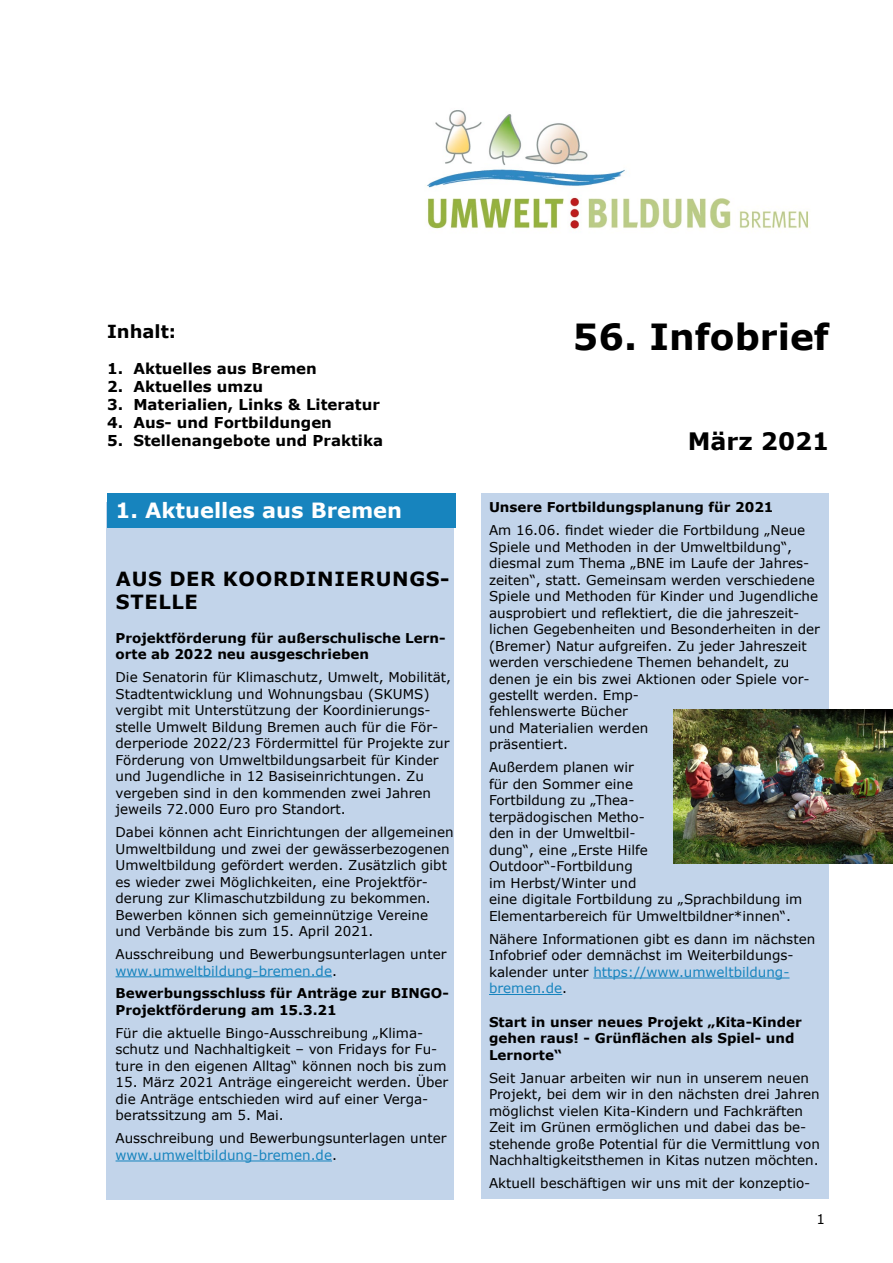
<style>
.page{position:relative;width:893px;height:1263px;background:#fff}
.page>*{position:absolute;margin:0;border:0;box-sizing:border-box;transform-origin:0 0}
.t1{font:700 36px "Verdana";color:#000}
.t2{font:700 24px "Verdana";color:#000}
.t3{font:700 21px "Verdana";color:#fff}
.t4{font:700 19.5px/23.4px "Verdana";letter-spacing:.035em;color:#000}
.t5{font:700 18px "Verdana";color:#000}
.t6{font:700 15px "Verdana";color:#000}
.t7{font:13.5px/16.5px "Verdana";color:#000}
.t8{font:700 13.5px/16.5px "Verdana";color:#000}
.s1{color:#1784be}
</style>
<div class="page">
<div style="left:106px;top:502px;width:348px;height:697px;background:#c2d4ea"></div>
<div style="left:481px;top:493px;width:348px;height:706px;background:#c2d4ea"></div>
<img style="left:427px;top:110px;width:382px;height:120px">
<div style="left:107px;top:493px;width:349px;height:34px;background:#1784be"></div>
<hr style="left:116px;top:976px;width:216px;height:1px;background:#1784be">
<hr style="left:116px;top:1160px;width:216px;height:1px;background:#1784be">
<hr style="left:593px;top:977px;width:196px;height:1px;background:#1784be">
<hr style="left:489px;top:994px;width:73px;height:1px;background:#1784be">
<img style="left:673px;top:709px;width:220px;height:154px">
<h1 class="t1" style="left:573px;top:311px;width:258px">56. Infobrief</h1>
<h3 class="t5" style="left:107px;top:319px;width:71px">Inhalt:</h3>
<p class="t6" style="left:107px;top:358px;width:211px">1. Aktuelles aus Bremen</p>
<p class="t6" style="left:107px;top:376px;width:157px">2. Aktuelles umzu</p>
<p class="t6" style="left:107px;top:394px;width:274px">3. Materialien, Links &amp; Literatur</p>
<p class="t6" style="left:107px;top:412px;width:226px">4. Aus- und Fortbildungen</p>
<p class="t6" style="left:107px;top:430px;width:278px">5. Stellenangebote und Praktika</p>
<h2 class="t2" style="left:688px;top:424px;width:143px">März 2021</h2>
<h3 class="t3" style="left:116px;top:495px;width:288px">1. Aktuelles aus Bremen</h3>
<h3 class="t4" style="left:116px;top:567px;width:335px">AUS DEr KOORDINierungs&shy;stelle</h3>
<p class="t8" style="left:116px;top:629px;width:332px">Projektförderung für außerschulische Lern&shy;orte ab 2022 neu ausgeschrieben</p>
<p class="t7" style="left:116px;top:669px;width:337px">Die Senatorin für Klimaschutz, Umwelt, Mobilität, Stadtentwicklung und Wohnungsbau (SKUMS) vergibt mit Unterstützung der Koordinierungs&shy;stelle Umwelt Bildung Bremen auch für die För&shy;derperiode 2022/23 Fördermittel für Projekte zur Förderung von Umweltbildungsarbeit für Kinder und Jugendliche in 12 Basiseinrichtungen. Zu vergeben sind in den kommenden zwei Jahren jeweils 72.000 Euro pro Standort.</p>
<p class="t7" style="left:116px;top:824px;width:339px">Dabei können acht Einrichtungen der allgemeinen Umweltbildung und zwei der gewässerbezogenen Umweltbildung gefördert werden. Zusätzlich gibt es wieder zwei Möglichkeiten, eine Projektför&shy;derung zur Klimaschutzbildung zu bekommen.<br>Bewerben können sich gemeinnützige Vereine und Verbände bis zum 15. April 2021.</p>
<p class="t7" style="left:116px;top:946px;width:332px">Ausschreibung und Bewerbungsunterlagen unter <span class="s1">www.umweltbildung-bremen.de</span>.</p>
<p class="t8" style="left:116px;top:985px;width:335px">Bewerbungsschluss für Anträge zur BINGO-<br>Projektförderung am 15.3.21</p>
<p class="t7" style="left:116px;top:1024px;width:333px">Für die aktuelle Bingo-Ausschreibung „Klima&shy;schutz und Nachhaltigkeit – von Fridays for Fu&shy;ture in den eigenen Alltag“ können noch bis zum</p>
<p class="t7" style="left:116px;top:1074px;width:334px">15. März 2021 Anträge eingereicht werden. Über die Anträge entschieden wird auf einer Verga&shy;beratssitzung am 5. Mai.</p>
<p class="t7" style="left:116px;top:1130px;width:332px">Ausschreibung und Bewerbungsunterlagen unter <span class="s1">www.umweltbildung-bremen.de</span>.</p>
<p class="t8" style="left:489px;top:499px;width:286px">Unsere Fortbildungsplanung für 2021</p>
<p class="t7" style="left:489px;top:522px;width:332px">Am 16.06. findet wieder die Fortbildung „Neue Spiele und Methoden in der Umweltbildung“, diesmal zum Thema „BNE im Laufe der Jahres&shy;zeiten“, statt. Gemeinsam werden verschiedene Spiele und Methoden für Kinder und Jugendliche ausprobiert und reflektiert, die die jahreszeit&shy;lichen Gegebenheiten und Besonderheiten in der (Bremer) Natur aufgreifen. Zu jeder Jahreszeit werden verschiedene Themen behandelt, zu denen je ein bis zwei Aktionen oder Spiele vor&shy;gestellt werden. Emp-<br>fehlenswerte Bücher<br>und Materialien werden<br>präsentiert.</p>
<p class="t7" style="left:489px;top:759px;width:315px">Außerdem planen wir<br>für den Sommer eine<br>Fortbildung zu „Thea-<br>terpädogischen Metho-<br>den in der Umweltbil-<br>dung“, eine „Erste Hilfe<br>Outdoor“-Fortbildung<br>im Herbst/Winter und<br>eine digitale Fortbildung zu „Sprachbildung im<br>Elementarbereich für Umweltbildner*innen“.</p>
<p class="t7" style="left:489px;top:930px;width:328px">Nähere Informationen gibt es dann im nächsten Infobrief oder demnächst im Weiterbildungs&shy;kalender unter <span class="s1">https://www.umweltbildung&shy;bremen.de</span>.</p>
<p class="t8" style="left:489px;top:1013px;width:314px">Start in unser neues Projekt „Kita-Kinder gehen raus! - Grünflächen als Spiel- und<br>Lernorte“</p>
<p class="t7" style="left:489px;top:1069px;width:332px">Seit Januar arbeiten wir nun in unserem neuen Projekt, bei dem wir in den nächsten drei Jahren möglichst vielen Kita-Kindern und Fachkräften Zeit im Grünen ermöglichen und dabei das be&shy;stehende große Potential für die Vermittlung von Nachhaltigkeitsthemen in Kitas nutzen möchten.</p>
<p class="t7" style="left:489px;top:1175px;width:323px">Aktuell beschäftigen wir uns mit der konzeptio-</p>
<p class="t7" style="left:816px;top:1211px;width:10px">1</p>
</div>
